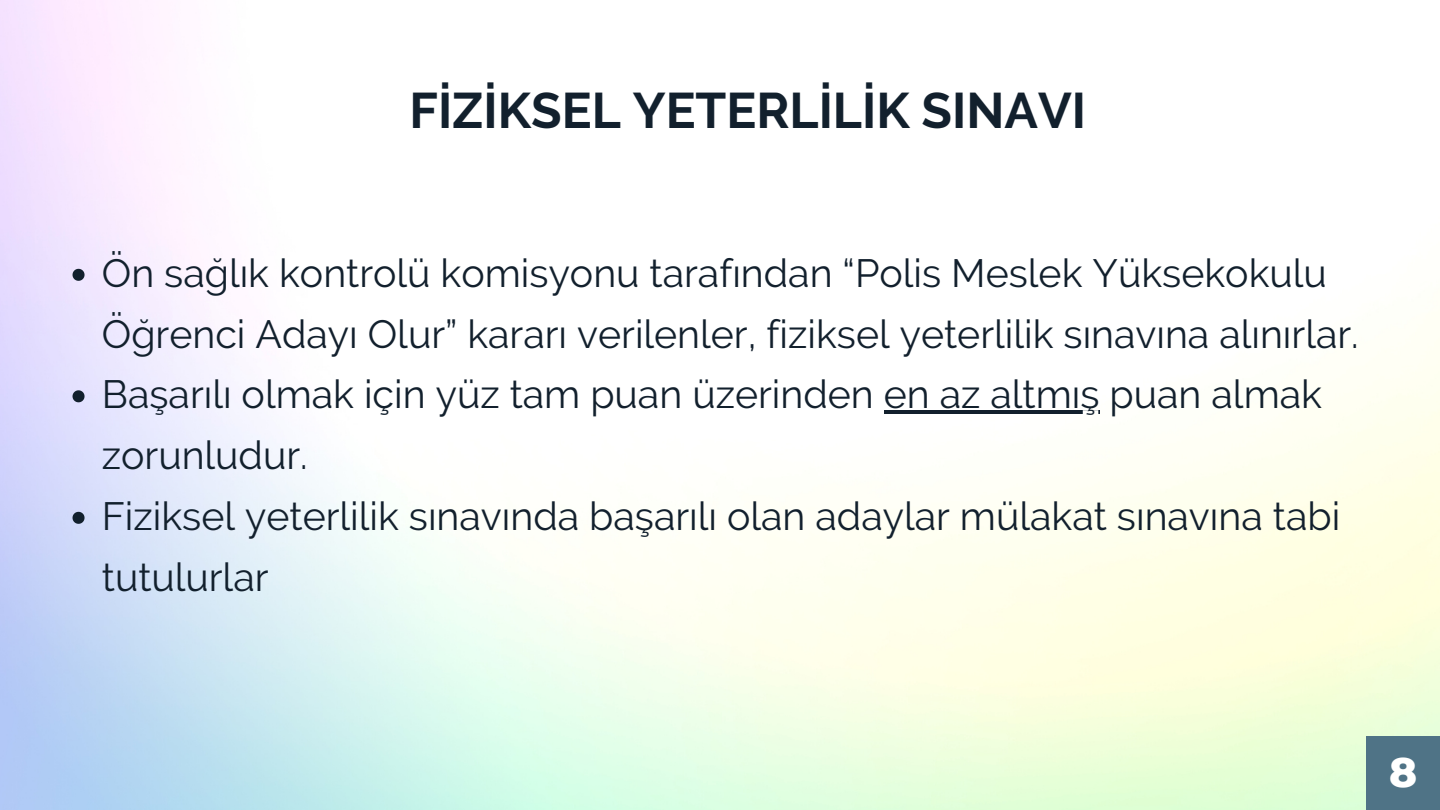
<style>
.page{position:relative;width:1440px;height:810px;background:#fff}
.page>*{position:absolute;margin:0;border:0;box-sizing:border-box;transform-origin:0 0}
.t1{font:700 49.9px "Raleway";color:#12202d}
.t2{font:800 42px "Montserrat";color:#fff}
.t3{font:39.3px/60.8px "Raleway";color:#12202d}
</style>
<div class="page">
<img style="left:0;top:0;width:1440px;height:810px">
<div style="left:1366px;top:736px;width:74px;height:74px;background:#4f7386"></div>
<svg style="left:73px;top:269px;width:12px;height:12px"></svg>
<svg style="left:73px;top:390px;width:12px;height:12px"></svg>
<hr style="left:884px;top:411px;width:216px;height:3px;background:#12202d">
<svg style="left:73px;top:512px;width:12px;height:12px"></svg>
<p class="t1" style="left:409px;top:81px;width:678px">FİZİKSEL YETERLİLİK SINAVI</p>
<p class="t3" style="left:102px;top:243px;width:1258px">Ön sağlık kontrolü komisyonu tarafından “Polis Meslek Yüksekokulu Öğrenci Adayı Olur” kararı verilenler, fiziksel yeterlilik sınavına alınırlar.<br>Başarılı olmak için yüz tam puan üzerinden en az altmış puan almak zorunludur.<br>Fiziksel yeterlilik sınavında başarılı olan adaylar mülakat sınavına tabi tutulurlar</p>
<p class="t2" style="left:1389px;top:746px;width:30px">8</p>
</div>
